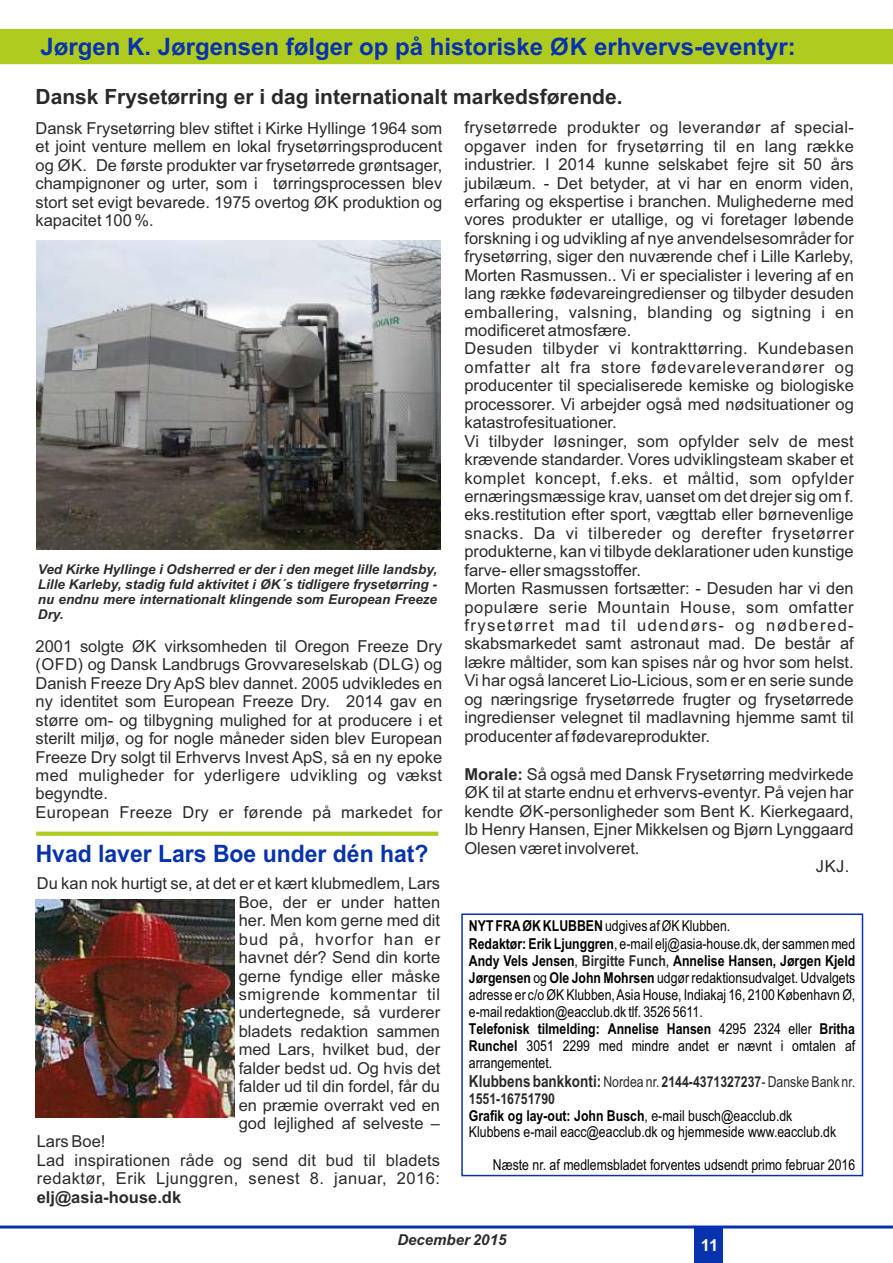
<style>
.page{position:relative;width:893px;height:1263px;background:#fff}
.page>*{position:absolute;margin:0;border:0;box-sizing:border-box;transform-origin:0 0}
.t1{font:700 24px "Arial";color:#0632ad}
.t2{font:700 24px "Arial";color:#0632ad;scale:.96 1}
.t3{font:700 21px "Arial";color:#2b2a29}
.t4{font:16.5px/18.5px "Arial";color:#2b2a29}
.t5{font:16.5px "Arial";letter-spacing:.03em;color:#2b2a29}
.t6{font:16.5px "Arial";letter-spacing:.035em;color:#2b2a29}
.t7{font:16.5px "Arial";letter-spacing:.07em;color:#2b2a29}
.t8{font:700 16.5px "Arial";color:#2b2a29}
.t9{font:700 16.5px "Arial";color:#fefefe}
.t10{font:15px/17.1px "Arial Narrow";color:#000}
.t11{font:italic 700 15px "Arial";color:#2b2a29}
.t12{font:italic 700 13.5px/15.1px "Arial";color:#2b2a29;text-align:justify}
.s1{font-weight:700}
.s2{font-weight:700;color:#2b2a29}
.s3{font-weight:700;font-size:16.5px;color:#2b2a29}
.s4{color:#2b2a29}
</style>
<div class="page">
<hr style="left:0;top:1225px;width:893px;height:3px;background:#0632ad">
<div style="left:0;top:28px;width:893px;height:37px;background:#b0cb1f"></div>
<div style="left:694px;top:1227px;width:28px;height:36px;background:#0632ad"></div>
<img style="left:36px;top:899px;width:198px;height:218px">
<svg style="left:36px;top:831px;width:403px;height:5px;background:#bcd343"></svg>
<div style="left:461px;top:913px;width:402px;height:263px;border:2px solid #0632ad"></div>
<img style="left:36px;top:241px;width:405px;height:308px">
<h1 class="t1" style="left:40px;top:37px;width:757px">Jørgen K. Jørgensen følger op på historiske ØK erhvervs-eventyr:</h1>
<p class="t3" style="left:36px;top:88px;width:588px">Dansk Frysetørring er i dag internationalt markedsførende.</p>
<p class="t4" style="left:36px;top:120px;width:408px;text-align:justify">Dansk Frysetørring blev stiftet i Kirke Hyllinge 1964 som et joint venture mellem en lokal frysetørringsproducent og ØK. De første produkter var frysetørrede grøntsager, champignoner og urter, som i tørringsprocessen blev stort set evigt bevarede. 1975 overtog ØK produktion og kapacitet 100 %.</p>
<p class="t12" style="left:38px;top:563px;width:401px">Ved Kirke Hyllinge i Odsherred er der i den meget lille landsby, Lille Karleby, stadig fuld aktivitet i ØK´s tidligere frysetørring - nu endnu mere internationalt klingende som European Freeze Dry.</p>
<p class="t4" style="left:36px;top:638px;width:408px">2001 solgte ØK virksomheden til Oregon Freeze Dry (OFD) og Dansk Landbrugs Grovvareselskab (DLG) og Danish Freeze Dry ApS blev dannet. 2005 udvikledes en ny identitet som European Freeze Dry. 2014 gav en større om- og tilbygning mulighed for at producere i et sterilt miljø, og for nogle måneder siden blev European Freeze Dry solgt til Erhvervs Invest ApS, så en ny epoke med muligheder for yderligere udvikling og vækst begyndte.<br>European Freeze Dry er førende på markedet for</p>
<h1 class="t2" style="left:36px;top:844px;width:411px">Hvad laver Lars Boe under dén hat?</h1>
<p class="t4" style="left:37px;top:876px;width:405px">Du kan nok hurtigt se, at det er et kært klubmedlem, Lars</p>
<p class="t4" style="left:239px;top:894px;width:203px">Boe, der er under hatten</p>
<p class="t4" style="left:239px;top:913px;width:203px">her. Men kom gerne med dit</p>
<p class="t7" style="left:239px;top:932px;width:203px">bud på, hvorfor han er</p>
<p class="t4" style="left:239px;top:949px;width:203px">havnet dér? Send din korte</p>
<p class="t4" style="left:239px;top:968px;width:203px">gerne fyndige eller måske</p>
<p class="t6" style="left:239px;top:988px;width:203px">smigrende kommentar til</p>
<p class="t4" style="left:239px;top:1005px;width:203px">undertegnede, så vurderer</p>
<p class="t4" style="left:239px;top:1023px;width:203px">bladets redaktion sammen</p>
<p class="t4" style="left:239px;top:1042px;width:203px">med Lars, hvilket bud, der</p>
<p class="t4" style="left:239px;top:1060px;width:203px">falder bedst ud. Og hvis det</p>
<p class="t4" style="left:239px;top:1078px;width:203px">falder ud til din fordel, får du</p>
<p class="t4" style="left:239px;top:1097px;width:203px">en præmie overrakt ved en</p>
<p class="t4" style="left:239px;top:1115px;width:203px">god lejlighed af selveste –</p>
<p class="t4" style="left:37px;top:1134px;width:70px">Lars Boe!</p>
<p class="t4" style="left:37px;top:1152px;width:405px">Lad inspirationen råde og send dit bud til bladets</p>
<p class="t5" style="left:37px;top:1172px;width:405px">redaktør, Erik Ljunggren, senest 8. januar, 2016:</p>
<p class="t8" style="left:37px;top:1191px;width:146px">elj@asia-house.dk</p>
<p class="t4" style="left:464px;top:120px;width:391px">frysetørrede produkter og leverandør af special&shy;opgaver inden for frysetørring til en lang række industrier. I 2014 kunne selskabet fejre sit 50 års jubilæum. - Det betyder, at vi har en enorm viden, erfaring og ekspertise i branchen. Mulighederne med vores produkter er utallige, og vi foretager løbende forskning i og udvikling af nye anvendelsesområder for frysetørring, siger den nuværende chef i Lille Karleby, Morten Rasmussen.. Vi er specialister i levering af en lang række fødevareingredienser og tilbyder desuden emballering, valsning, blanding og sigtning i en modificeret atmosfære.<br>Desuden tilbyder vi kontrakttørring. Kundebasen omfatter alt fra store fødevareleverandører og producenter til specialiserede kemiske og biologiske processorer. Vi arbejder også med nødsituationer og katastrofesituationer.<br>Vi tilbyder løsninger, som opfylder selv de mest krævende standarder. Vores udviklingsteam skaber et komplet koncept, f.eks. et måltid, som opfylder ernæringsmæssige krav, uanset om det drejer sig om f. eks.restitution efter sport, vægttab eller børnevenlige snacks. Da vi tilbereder og derefter frysetørrer produkterne, kan vi tilbyde deklarationer uden kunstige farve- eller smagsstoffer.<br>Morten Rasmussen fortsætter: - Desuden har vi den populære serie Mountain House, som omfatter frysetørret mad til udendørs- og nødbered&shy;skabsmarkedet samt astronaut mad. De består af lækre måltider, som kan spises når og hvor som helst.<br>Vi har også lanceret Lio-Licious, som er en serie sunde og næringsrige frysetørrede frugter og frysetørrede ingredienser velegnet til madlavning hjemme samt til producenter af fødevareprodukter.</p>
<p class="t4" style="left:464px;top:766px;width:391px"><span class="s1">Morale:</span> Så også med Dansk Frysetørring medvirkede</p>
<p class="t4" style="left:465px;top:785px;width:391px">ØK til at starte endnu et erhvervs-eventyr. På vejen har</p>
<p class="t4" style="left:464px;top:803px;width:391px">kendte ØK-personligheder som Bent K. Kierkegaard,</p>
<p class="t4" style="left:464px;top:822px;width:391px">Ib Henry Hansen, Ejner Mikkelsen og Bjørn Lynggaard</p>
<p class="t4" style="left:464px;top:840px;width:177px">Olesen været involveret.</p>
<p class="t4" style="left:816px;top:859px;width:35px">JKJ.</p>
<p class="t10" style="left:469px;top:919px;width:388px"><span class="s1">NYT FRAØK KLUBBEN</span> udgives af ØK Klubben.<br><span class="s1">Redaktør: Erik Ljunggren</span>, e-mail elj@asia-house.dk, der sammen med <span class="s1">Andy Vels Jensen</span>, <span class="s2">Birgitte Funch</span>, <span class="s1">Annelise Hansen, Jørgen Kjeld Jørgensen</span> og <span class="s1">Ole John Mohrsen</span> udgør redaktionsudvalget. Udvalgets adresse er c/o ØK Klubben, Asia House, Indiakaj 16, 2100 København Ø, e-mail redaktion@eacclub.dk tlf. 3526 5611.<br><span class="s1">Telefonisk tilmelding: Annelise Hansen</span> 4295 2324 eller <span class="s1">Britha Runchel</span> 3051 2299 med mindre andet er nævnt i omtalen af arrangementet.</p>
<p class="t10" style="left:469px;top:1074px;width:388px"><span class="s3">Klubbens bankkonti:</span><span class="s4">Nordea nr.</span> <span class="s2">2144-4371327237</span><span class="s4">- Danske Bank nr.<br></span><span class="s2">1551-16751790<br></span><span class="s1">Grafik og lay-out: John Busch</span>, e-mail busch@eacclub.dk<br>Klubbens e-mail eacc@eacclub.dk og hjemmeside www.eacclub.dk</p>
<p class="t10" style="left:493px;top:1157px;width:364px">Næste nr. af medlemsbladet forventes udsendt primo februar 2016</p>
<p class="t11" style="left:397px;top:1233px;width:110px">December 2015</p>
<p class="t9" style="left:701px;top:1239px;width:19px">11</p>
</div>
